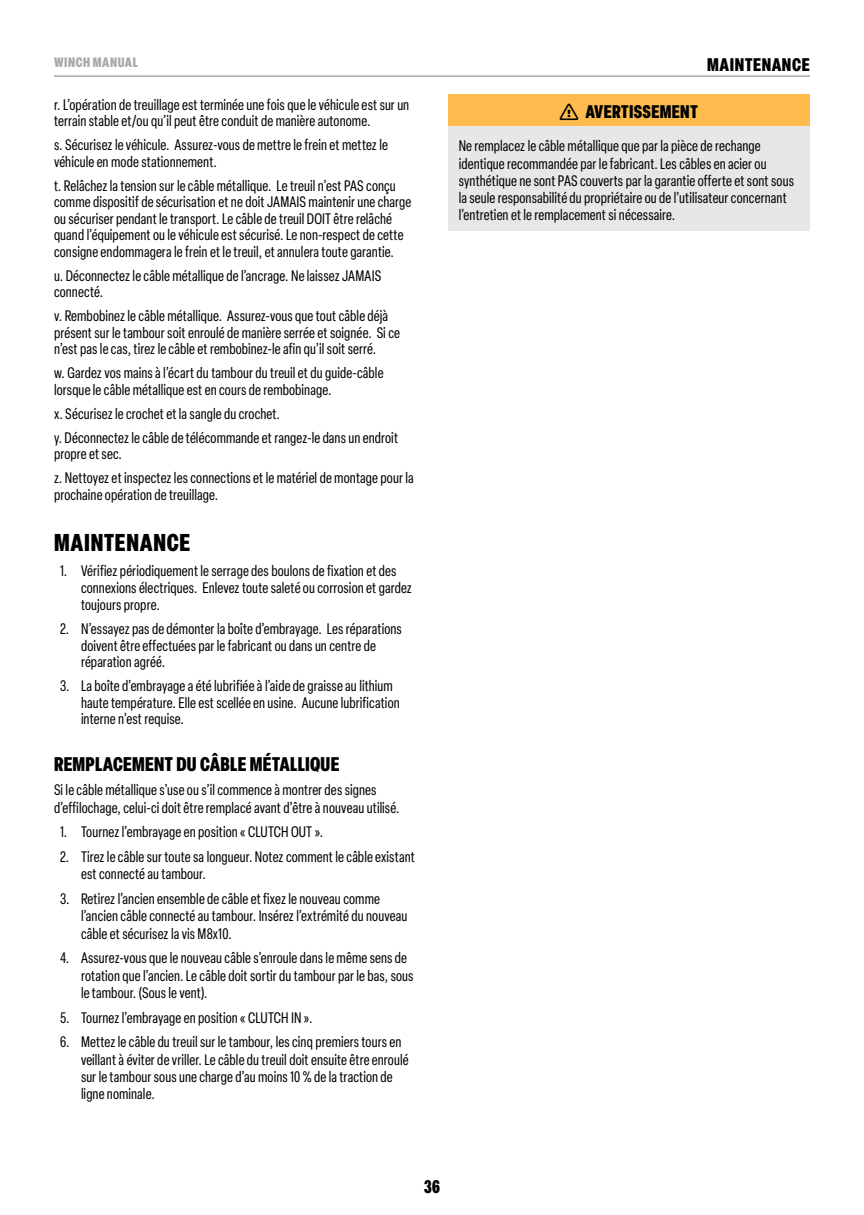
<style>
.page{position:relative;width:864px;height:1215px;background:#fff}
.page>*{position:absolute;margin:0;border:0;box-sizing:border-box;transform-origin:0 0}
.t1{font:900 condensed 24px "Elza";letter-spacing:.03em;color:#000}
.t2{font:900 condensed 19.5px "Elza";letter-spacing:.01em;color:#000}
.t3{font:900 condensed 18px "Elza";letter-spacing:.02em;color:#000}
.t4{font:condensed 15px/17.2px "Elza";letter-spacing:.01em;color:#000}
.t5{font:900 condensed 13.5px "Elza";color:#a7a9ac}
</style>
<div class="page">
<hr style="left:54px;top:75px;width:756px;height:2px;background:#a7a9ac">
<div style="left:448px;top:94px;width:362px;height:33px;background:#fdba4d"></div>
<div style="left:448px;top:127px;width:362px;height:104px;background:#e6e7e8"></div>
<p class="t5" style="left:54px;top:52px;width:18px">WINCH</p>
<p class="t5" style="left:93px;top:52px;width:18px">MANUAL</p>
<p class="t3" style="left:707px;top:52px;width:104px">MAINTENANCE</p>
<p class="t4" style="left:54px;top:96px;width:357px;line-height:16.5px">r. L’opération de treuillage est terminée une fois que le véhicule est sur un terrain stable et/ou qu’il peut être conduit de manière autonome.</p>
<p class="t4" style="left:54px;top:136px;width:335px;line-height:16.5px">s. Sécurisez le véhicule. Assurez-vous de mettre le frein et mettez le véhicule en mode stationnement.</p>
<p class="t4" style="left:54px;top:177px;width:359px;line-height:16.5px">t. Relâchez la tension sur le câble métallique. Le treuil n’est PAS conçu comme dispositif de sécurisation et ne doit JAMAIS maintenir une charge ou sécuriser pendant le transport. Le câble de treuil DOIT être relâché quand l’équipement ou le véhicule est sécurisé. Le non-respect de cette consigne endommagera le frein et le treuil, et annulera toute garantie.</p>
<p class="t4" style="left:54px;top:267px;width:329px;line-height:16.5px">u. Déconnectez le câble métallique de l’ancrage. Ne laissez JAMAIS connecté.</p>
<p class="t4" style="left:54px;top:307px;width:347px;line-height:16.5px">v. Rembobinez le câble métallique. Assurez-vous que tout câble déjà présent sur le tambour soit enroulé de manière serrée et soignée. Si ce n’est pas le cas, tirez le câble et rembobinez-le afin qu’il soit serré.</p>
<p class="t4" style="left:54px;top:364px;width:331px;line-height:16.5px">w. Gardez vos mains à l’écart du tambour du treuil et du guide-câble lorsque le câble métallique est en cours de rembobinage.</p>
<p class="t4" style="left:54px;top:401px;width:346px;line-height:24px">x. Sécurisez le crochet et la sangle du crochet.<br>y. Déconnectez le câble de télécommande et rangez-le dans un endroit</p>
<p class="t4" style="left:54px;top:442px;width:361px;line-height:24px">propre et sec.<br>z. Nettoyez et inspectez les connections et le matériel de montage pour la</p>
<p class="t4" style="left:54px;top:485px;width:166px">prochaine opération de treuillage.</p>
<h1 class="t1" style="left:54px;top:525px;width:138px">MAINTENANCE</h1>
<p class="t4" style="left:81px;top:561px;width:332px;text-indent:-21px">1. Vérifiez périodiquement le serrage des boulons de fixation et des connexions électriques. Enlevez toute saleté ou corrosion et gardez toujours propre.</p>
<p class="t4" style="left:81px;top:620px;width:322px;line-height:16.5px;text-indent:-21px">2. N’essayez pas de démonter la boîte d’embrayage. Les réparations doivent être effectuées par le fabricant ou dans un centre de réparation agréé.</p>
<p class="t4" style="left:81px;top:677px;width:320px;line-height:16.5px;text-indent:-21px">3. La boîte d’embrayage a été lubrifiée à l’aide de graisse au lithium haute température. Elle est scellée en usine. Aucune lubrification interne n’est requise.</p>
<h2 class="t2" style="left:54px;top:750px;width:287px">REMPLACEMENT DU CÂBLE MÉTALLIQUE</h2>
<p class="t4" style="left:54px;top:781px;width:347px">Si le câble métallique s’use ou s’il commence à montrer des signes d’effilochage, celui-ci doit être remplacé avant d’être à nouveau utilisé.</p>
<p class="t4" style="left:60px;top:823px;width:265px">1. Tournez l’embrayage en position « CLUTCH OUT ».</p>
<p class="t4" style="left:81px;top:848px;width:335px;text-indent:-21px">2. Tirez le câble sur toute sa longueur. Notez comment le câble existant est connecté au tambour.</p>
<p class="t4" style="left:81px;top:890px;width:328px;text-indent:-21px">3. Retirez l’ancien ensemble de câble et fixez le nouveau comme l’ancien câble connecté au tambour. Insérez l’extrémité du nouveau câble et sécurisez la vis M8x10.</p>
<p class="t4" style="left:81px;top:949px;width:334px;text-indent:-21px">4. Assurez-vous que le nouveau câble s’enroule dans le même sens de rotation que l’ancien. Le câble doit sortir du tambour par le bas, sous le tambour. (Sous le vent).</p>
<p class="t4" style="left:60px;top:1008px;width:254px">5. Tournez l’embrayage en position « CLUTCH IN ».</p>
<p class="t4" style="left:81px;top:1033px;width:329px;text-indent:-21px">6. Mettez le câble du treuil sur le tambour, les cinq premiers tours en veillant à éviter de vriller. Le câble du treuil doit ensuite être enroulé sur le tambour sous une charge d’au moins 10 % de la traction de ligne nominale.</p>
<p class="t3" style="left:560px;top:98px;width:140px">❑ AVERTISSEMENT</p>
<p class="t4" style="left:459px;top:137px;width:337px">Ne remplacez le câble métallique que par la pièce de rechange identique recommandée par le fabricant. Les câbles en acier ou synthétique ne sont PAS couverts par la garantie offerte et sont sous la seule responsabilité du propriétaire ou de l’utilisateur concernant l’entretien et le remplacement si nécessaire.</p>
<p class="t3" style="left:424px;top:1174px;width:17px">36</p>
</div>
